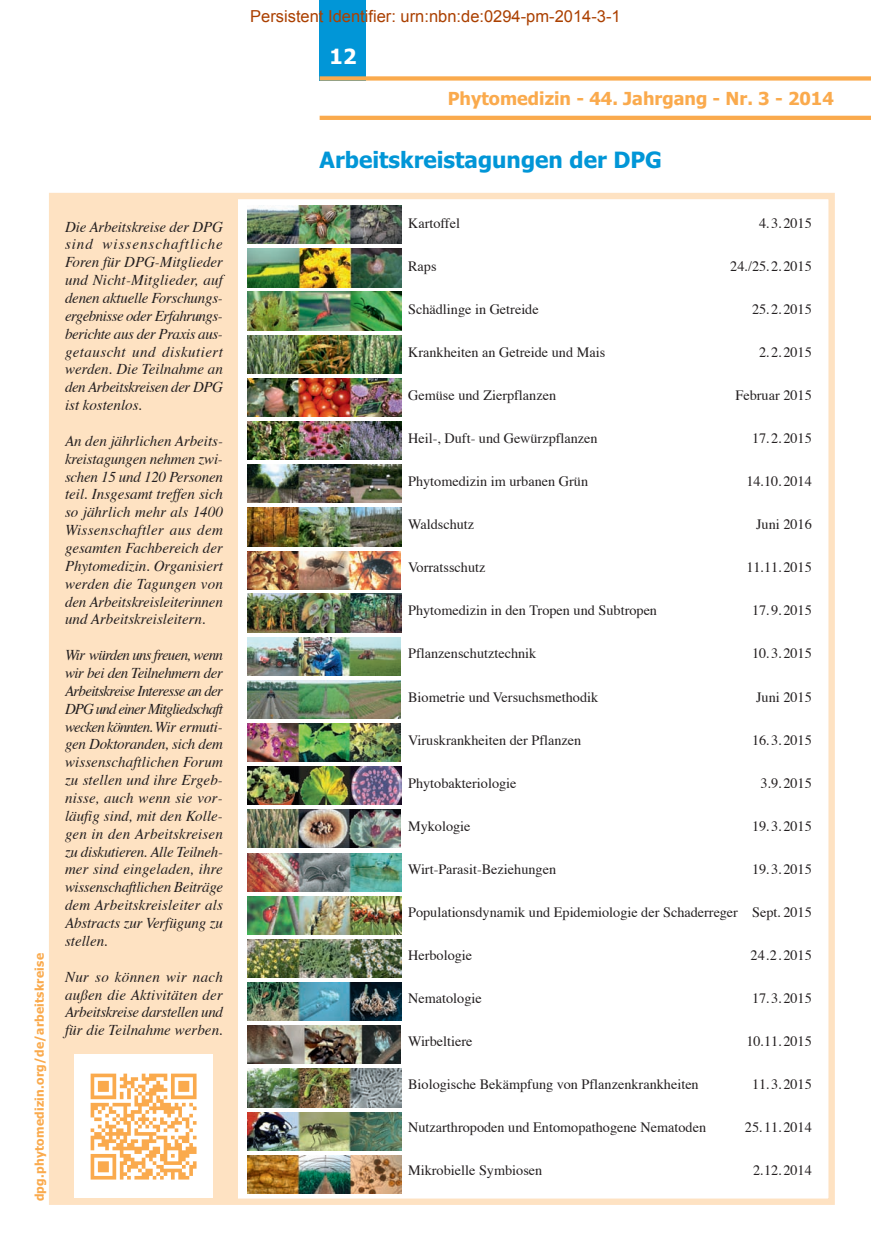
<style>
.page{position:relative;width:871px;height:1242px;background:#fff}
.page>*{position:absolute;margin:0;border:0;box-sizing:border-box;transform-origin:0 0}
.t1{font:700 22.5px "Tahoma";color:#0196d7}
.t2{font:700 21px "Tahoma";color:#fff}
.t3{font:700 18px "Tahoma";color:#faaa4d}
.t4{font:16.5px "Arial";color:#ab4000}
.t5{font:italic 15px/17.9px "Times";letter-spacing:-.01em;color:#231f20;text-align:justify}
.t6{font:14.25px "Times";color:#231f20}
.t7{font:700 12px "Tahoma";letter-spacing:.02em;color:#faaa4d}
</style>
<div class="page">
<div style="left:320px;top:0;width:46px;height:80px;background:#0196d7"></div>
<hr style="left:320px;top:116px;width:551px;height:4px;background:#faaa4d">
<div style="left:320px;top:76px;width:551px;height:5px;background:#faaa4d"></div>
<div style="left:53px;top:196px;width:185px;height:1005px;background:#fee2c2"></div>
<div style="left:49px;top:193px;width:786px;height:1011px;border:6px solid #fee2c2"></div>
<img style="left:248px;top:206px;width:153px;height:38px">
<img style="left:248px;top:249px;width:153px;height:38px">
<img style="left:248px;top:292px;width:153px;height:38px">
<img style="left:248px;top:335px;width:153px;height:38px">
<img style="left:248px;top:378px;width:153px;height:38px">
<img style="left:248px;top:421px;width:153px;height:38px">
<img style="left:248px;top:464px;width:153px;height:39px">
<img style="left:248px;top:594px;width:153px;height:38px">
<img style="left:248px;top:508px;width:153px;height:38px">
<img style="left:248px;top:551px;width:153px;height:38px">
<img style="left:248px;top:680px;width:153px;height:38px">
<img style="left:248px;top:1155px;width:153px;height:38px">
<img style="left:248px;top:1068px;width:153px;height:39px">
<img style="left:248px;top:1112px;width:153px;height:38px">
<img style="left:248px;top:939px;width:153px;height:38px">
<img style="left:248px;top:723px;width:153px;height:38px">
<img style="left:248px;top:766px;width:153px;height:38px">
<img style="left:248px;top:809px;width:153px;height:38px">
<img style="left:248px;top:1025px;width:153px;height:38px">
<img style="left:248px;top:853px;width:153px;height:38px">
<img style="left:248px;top:982px;width:153px;height:38px">
<img style="left:248px;top:896px;width:153px;height:38px">
<img style="left:248px;top:637px;width:153px;height:38px">
<div style="left:74px;top:1054px;width:138px;height:144px;background:#fff"></div>
<img style="left:90px;top:1073px;width:107px;height:107px">
<p class="t7" style="left:35px;top:1201px;width:249px;rotate:-90deg">dpg.phytomedizin.org/de/arbeitskreise</p>
<p class="t5" style="left:65px;top:219px;width:159px">Die Arbeitskreise der DPG sind wissenschaftliche Foren für DPG-Mitglieder und Nicht-Mitglieder, auf denen aktuelle Forschungs&shy;ergebnisse oder Erfahrungs&shy;berichte aus der Praxis aus&shy;getauscht und diskutiert werden. Die Teilnahme an den Arbeitskreisen der DPG ist kostenlos.</p>
<p class="t5" style="left:65px;top:433px;width:159px">An den jährlichen Arbeits&shy;kreistagungen nehmen zwi&shy;schen 15 und 120 Personen teil. Insgesamt treffen sich so jährlich mehr als 1400<br>Wissenschaftler aus dem gesamten Fachbereich der Phytomedizin. Organisiert werden die Tagungen von den Arbeitskreisleiterinnen und Arbeitskreisleitern.</p>
<p class="t5" style="left:65px;top:647px;width:160px">Wir würden uns freuen, wenn wir bei den Teilnehmern der Arbeitskreise Interesse an der DPG und einer Mitgliedschaft wecken könnten. Wir ermuti&shy;gen Doktoranden, sich dem wissenschaftlichen Forum zu stellen und ihre Ergeb&shy;nisse, auch wenn sie vor&shy;läufig sind, mit den Kolle&shy;gen in den Arbeitskreisen zu diskutieren. Alle Teilneh&shy;mer sind eingeladen, ihre wissenschaftlichen Beiträge dem Arbeitskreisleiter als Abstracts zur Verfügung zu stellen.</p>
<p class="t5" style="left:65px;top:968px;width:159px">Nur so können wir nach außen die Aktivitäten der Arbeitskreise darstellen und für die Teilnahme werben.</p>
<p class="t4" style="left:250px;top:5px;width:372px">Persistent Identifier: urn:nbn:de:0294-pm-2014-3-1</p>
<h2 class="t2" style="left:330px;top:48px;width:28px">12</h2>
<p class="t3" style="left:448px;top:91px;width:388px">Phytomedizin - 44. Jahrgang - Nr. 3 - 2014</p>
<h1 class="t1" style="left:320px;top:151px;width:344px">Arbeitskreistagungen der DPG</h1>
<p class="t6" style="left:759px;top:217px;width:54px">4.3.2015</p>
<p class="t6" style="left:730px;top:260px;width:83px">24./25.2.2015</p>
<p class="t6" style="left:752px;top:303px;width:61px">25.2.2015</p>
<p class="t6" style="left:759px;top:346px;width:54px">2.2.2015</p>
<p class="t6" style="left:735px;top:389px;width:78px">Februar 2015</p>
<p class="t6" style="left:752px;top:432px;width:61px">17.2.2015</p>
<p class="t6" style="left:746px;top:475px;width:67px">14.10.2014</p>
<p class="t6" style="left:756px;top:518px;width:57px">Juni 2016</p>
<p class="t6" style="left:746px;top:561px;width:67px">11.11.2015</p>
<p class="t6" style="left:752px;top:604px;width:61px">17.9.2015</p>
<p class="t6" style="left:752px;top:647px;width:61px">10.3.2015</p>
<p class="t6" style="left:756px;top:690px;width:57px">Juni 2015</p>
<p class="t6" style="left:752px;top:734px;width:61px">16.3.2015</p>
<p class="t6" style="left:761px;top:777px;width:53px">3.9.2015</p>
<p class="t6" style="left:752px;top:820px;width:61px">19.3.2015</p>
<p class="t6" style="left:752px;top:863px;width:61px">19.3.2015</p>
<p class="t6" style="left:752px;top:906px;width:61px">Sept. 2015</p>
<p class="t6" style="left:751px;top:949px;width:63px">24.2.2015</p>
<p class="t6" style="left:752px;top:992px;width:61px">17.3.2015</p>
<p class="t6" style="left:746px;top:1035px;width:67px">10.11.2015</p>
<p class="t6" style="left:752px;top:1078px;width:61px">11.3.2015</p>
<p class="t6" style="left:745px;top:1121px;width:68px">25.11.2014</p>
<p class="t6" style="left:753px;top:1164px;width:60px">2.12.2014</p>
<p class="t6" style="left:408px;top:217px;width:53px">Kartoffel</p>
<p class="t6" style="left:408px;top:260px;width:30px">Raps</p>
<p class="t6" style="left:408px;top:303px;width:132px">Schädlinge in Getreide</p>
<p class="t6" style="left:408px;top:346px;width:199px">Krankheiten an Getreide und Mais</p>
<p class="t6" style="left:408px;top:389px;width:150px">Gemüse und Zierpflanzen</p>
<p class="t6" style="left:408px;top:432px;width:191px">Heil-, Duft- und Gewürzpflanzen</p>
<p class="t6" style="left:408px;top:475px;width:182px">Phytomedizin im urbanen Grün</p>
<p class="t6" style="left:408px;top:518px;width:68px">Waldschutz</p>
<p class="t6" style="left:408px;top:561px;width:79px">Vorratsschutz</p>
<p class="t6" style="left:408px;top:604px;width:250px">Phytomedizin in den Tropen und Subtropen</p>
<p class="t6" style="left:408px;top:647px;width:130px">Pflanzenschutztechnik</p>
<p class="t6" style="left:408px;top:690px;width:192px">Biometrie und Versuchsmethodik</p>
<p class="t6" style="left:408px;top:734px;width:175px">Viruskrankheiten der Pflanzen</p>
<p class="t6" style="left:408px;top:777px;width:110px">Phytobakteriologie</p>
<p class="t6" style="left:408px;top:820px;width:64px">Mykologie</p>
<p class="t6" style="left:408px;top:863px;width:150px">Wirt-Parasit-Beziehungen</p>
<p class="t6" style="left:408px;top:906px;width:331px">Populationsdynamik und Epidemiologie der Schaderreger</p>
<p class="t6" style="left:408px;top:949px;width:66px">Herbologie</p>
<p class="t6" style="left:408px;top:992px;width:75px">Nematologie</p>
<p class="t6" style="left:408px;top:1035px;width:66px">Wirbeltiere</p>
<p class="t6" style="left:408px;top:1078px;width:292px">Biologische Bekämpfung von Pflanzenkrankheiten</p>
<p class="t6" style="left:408px;top:1121px;width:300px">Nutzarthropoden und Entomopathogene Nematoden</p>
<p class="t6" style="left:408px;top:1164px;width:136px">Mikrobielle Symbiosen</p>
</div>
